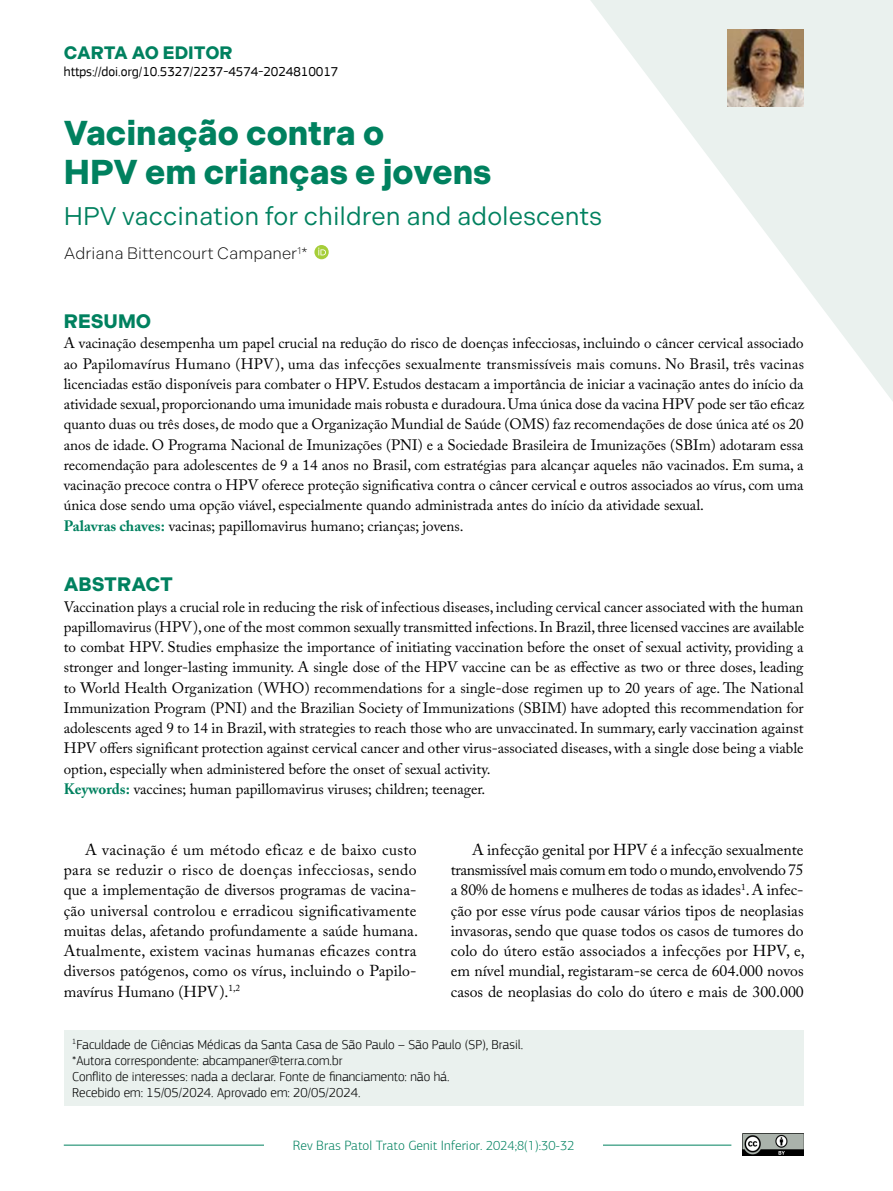
<style>
.page{position:relative;width:893px;height:1191px;background:#fff}
.page>*{position:absolute;margin:0;border:0;box-sizing:border-box;transform-origin:0 0}
.t1{font:700 34.5px/39px "Indivisible";color:#00815f}
.t2{font:25.5px "Indivisible";color:#00815f}
.t3{font:700 19.5px "Indivisible";color:#00815f}
.t4{font:700 18px "Indivisible";letter-spacing:-.005em;color:#00815f}
.t5{font:300 16.5px "Indivisible";color:#000}
.t6{font:15.75px/20.2px "Adobe Caslon Pro";color:#000;text-align:justify}
.t7{font:15px/20.2px "Adobe Caslon Pro";color:#000}
.t8{font:300 13.5px/16.2px "PF Square Sans Pro";color:#000}
.t9{font:300 13.5px "PF Agora Sans Pro";color:#00815f}
.t10{font:13.5px "PF Square Sans Pro";color:#000}
.s1{font-weight:700;color:#00815f}
</style>
<div class="page">
<hr style="left:64px;top:1144px;width:667px;height:1px;background:#00815f">
<div style="left:265px;top:1133px;width:338px;height:23px;background:#fff"></div>
<img style="left:743px;top:1133px;width:61px;height:22px">
<svg style="left:590px;top:0;width:303px;height:401px"></svg>
<svg style="left:314px;top:245px;width:15px;height:14px"></svg>
<svg style="left:318px;top:248px;width:8px;height:7px"></svg>
<div style="left:64px;top:1030px;width:740px;height:76px;background:#eaf1ee"></div>
<img style="left:727px;top:30px;width:77px;height:76px">
<p class="t4" style="left:64px;top:42px;width:170px">CARTA AO EDITOR</p>
<p class="t10" style="left:64px;top:63px;width:276px">https://doi.org/10.5327/2237-4574-2024810017</p>
<h1 class="t1" style="left:64px;top:114px;width:429px">Vacinação contra o<br>HPV em crianças e jovens</h1>
<h2 class="t2" style="left:64px;top:202px;width:540px">HPV vaccination for children and adolescents</h2>
<p class="t5" style="left:64px;top:244px;width:246px">Adriana Bittencourt Campaner<sup>1</sup>*</p>
<h3 class="t3" style="left:64px;top:310px;width:89px">RESUMO</h3>
<p class="t7" style="left:64px;top:333px;width:742px">A vacinação desempenha um papel crucial na redução do risco de doenças infecciosas, incluindo o câncer cervical associado ao Papilomavírus Humano (HPV), uma das infecções sexualmente transmissíveis mais comuns. No Brasil, três vacinas licenciadas estão disponíveis para combater o HPV. Estudos destacam a importância de iniciar a vacinação antes do início da atividade sexual, proporcionando uma imunidade mais robusta e duradoura. Uma única dose da vacina HPV pode ser tão eficaz quanto duas ou três doses, de modo que a Organização Mundial de Saúde (OMS) faz recomendações de dose única até os 20 anos de idade. O Programa Nacional de Imunizações (PNI) e a Sociedade Brasileira de Imunizações (SBIm) adotaram essa recomendação para adolescentes de 9 a 14 anos no Brasil, com estratégias para alcançar aqueles não vacinados. Em suma, a vacinação precoce contra o HPV oferece proteção significativa contra o câncer cervical e outros associados ao vírus, com uma única dose sendo uma opção viável, especialmente quando administrada antes do início da atividade sexual.<br><span class="s1">Palavras chaves:</span> vacinas; papillomavirus humano; crianças; jovens.</p>
<h3 class="t3" style="left:64px;top:573px;width:111px">ABSTRACT</h3>
<p class="t7" style="left:64px;top:596px;width:742px">Vaccination plays a crucial role in reducing the risk of infectious diseases, including cervical cancer associated with the human papillomavirus (HPV), one of the most common sexually transmitted infections. In Brazil, three licensed vaccines are available to combat HPV. Studies emphasize the importance of initiating vaccination before the onset of sexual activity, providing a stronger and longer-lasting immunity. A single dose of the HPV vaccine can be as effective as two or three doses, leading to World Health Organization (WHO) recommendations for a single-dose regimen up to 20 years of age. The National Immunization Program (PNI) and the Brazilian Society of Immunizations (SBIM) have adopted this recommendation for adolescents aged 9 to 14 in Brazil, with strategies to reach those who are unvaccinated. In summary, early vaccination against HPV offers significant protection against cervical cancer and other virus-associated diseases, with a single dose being a viable option, especially when administered before the onset of sexual activity.<br><span class="s1">Keywords:</span> vaccines; human papillomavirus viruses; children; teenager.</p>
<p class="t6" style="left:64px;top:839px;width:356px;text-indent:21px">A vacinação é um método eficaz e de baixo custo para se reduzir o risco de doenças infecciosas, sendo que a implementação de diversos programas de vacina&shy;ção universal controlou e erradicou significativamente muitas delas, afetando profundamente a saúde humana.<br>Atualmente, existem vacinas humanas eficazes contra diversos patógenos, como os vírus, incluindo o Papilo&shy;mavírus Humano (HPV).<sup>1,2</sup></p>
<p class="t6" style="left:451px;top:839px;width:356px;text-indent:21px">A infecção genital por HPV é a infecção sexualmente transmissível mais comum em todo o mundo, envolvendo 75 a 80% de homens e mulheres de todas as idades<sup>1</sup>. A infec&shy;ção por esse vírus pode causar vários tipos de neoplasias invasoras, sendo que quase todos os casos de tumores do colo do útero estão associados a infecções por HPV, e, em nível mundial, registaram-se cerca de 604.000 novos casos de neoplasias do colo do útero e mais de 300.000</p>
<p class="t8" style="left:72px;top:1036px;width:453px"><sup>1</sup>Faculdade de Ciências Médicas da Santa Casa de São Paulo – São Paulo (SP), Brasil. *Autora correspondente: abcampaner@terra.com.br<br>Conflito de interesses: nada a declarar. Fonte de financiamento: não há.<br>Recebido em: 15/05/2024. Aprovado em: 20/05/2024.</p>
<p class="t9" style="left:293px;top:1137px;width:283px">Rev Bras Patol Trato Genit Inferior. 2024;8(1):30-32</p>
</div>
